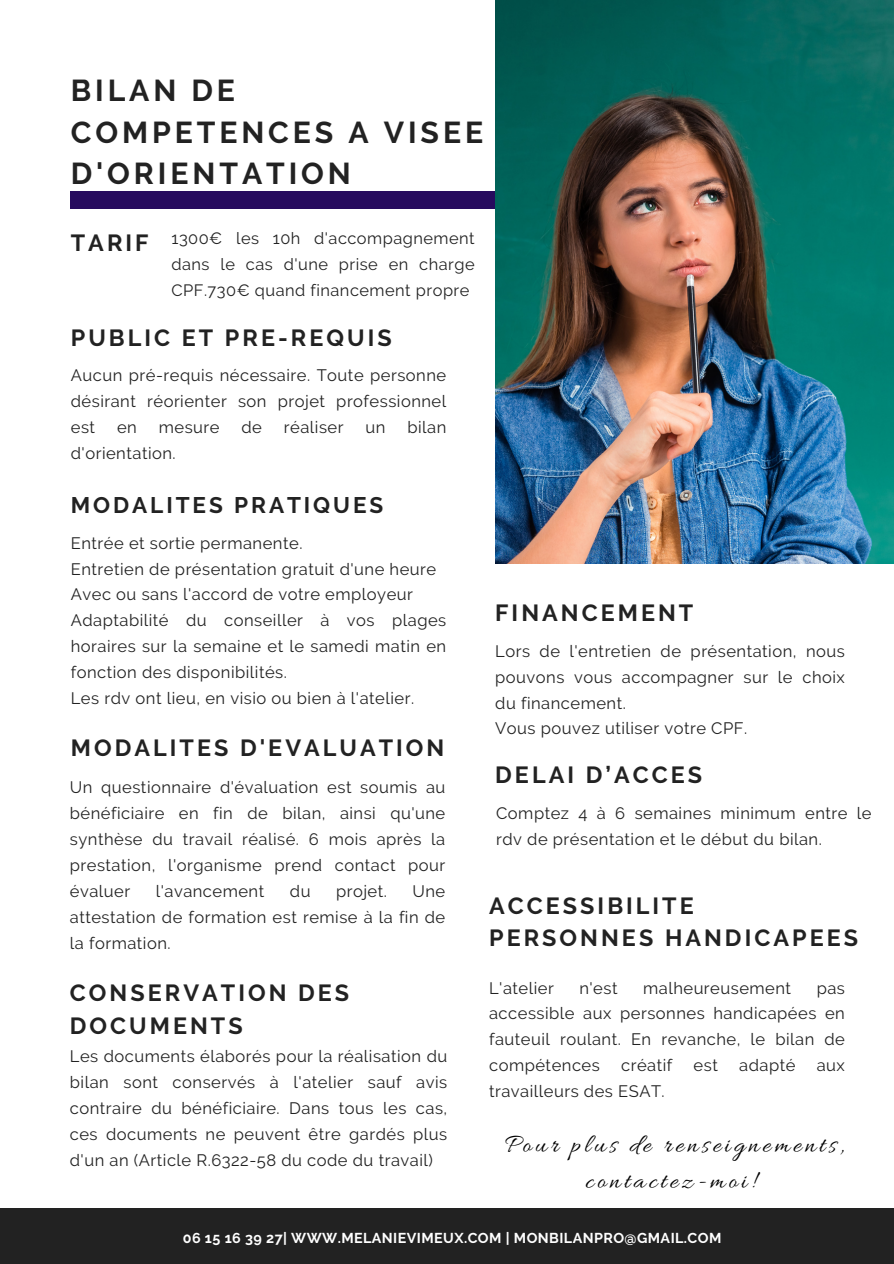
<style>
.page{position:relative;width:894px;height:1264px;background:#fff}
.page>*{position:absolute;margin:0;border:0;box-sizing:border-box;transform-origin:0 0}
.t1{font:700 30.15px/41.7px "Raleway";letter-spacing:.13em;color:#222}
.t2{font:26.25px/36px "Allura";letter-spacing:.13em;color:#000;text-align:center}
.t3{font:700 23.25px/32.7px "Raleway";letter-spacing:.13em;color:#222}
.t4{font:700 22.5px "Raleway";letter-spacing:.13em;color:#222}
.t5{font:16.5px/25.8px "Raleway";letter-spacing:.03em;color:#222;text-align:justify}
.t6{font:16.35px/25.8px "Raleway";letter-spacing:.03em;color:#222;text-align:justify}
.t7{font:700 14.25px "Raleway";letter-spacing:.03em;color:#fff}
</style>
<div class="page">
<div style="left:70px;top:192px;width:823px;height:16px;background:#270b5e"></div>
<img style="left:495px;top:0;width:398px;height:564px">
<div style="left:0;top:1208px;width:893px;height:55px;background:#222"></div>
<h1 class="t1" style="left:71px;top:70px;width:414px">BILAN DE<br>COMPETENCES A VISEE<br>D'ORIENTATION</h1>
<h4 class="t3" style="left:71px;top:226px;width:79px">TARIF</h4>
<h4 class="t6" style="left:171px;top:225px;width:304px">1300€ les 10h d'accompagnement dans le cas d'une prise en charge CPF.730€ quand financement propre</h4>
<h3 class="t3" style="left:71px;top:321px;width:322px">PUBLIC ET PRE-REQUIS</h3>
<h4 class="t5" style="left:71px;top:362px;width:377px">Aucun pré-requis nécessaire. Toute personne désirant réorienter son projet professionnel est</h4>
<h4 class="t5" style="left:117px;top:414px;width:21px">en</h4>
<h4 class="t5" style="left:159px;top:414px;width:62px">mesure</h4>
<h4 class="t5" style="left:241px;top:414px;width:22px">de</h4>
<h4 class="t5" style="left:284px;top:414px;width:61px">réaliser</h4>
<h4 class="t5" style="left:365px;top:414px;width:21px">un</h4>
<h4 class="t5" style="left:407px;top:414px;width:40px">bilan</h4>
<h4 class="t5" style="left:71px;top:440px;width:106px">d'orientation.</h4>
<p class="t4" style="left:71px;top:491px;width:314px">MODALITES PRATIQUES</p>
<h3 class="t5" style="left:71px;top:530px;width:233px">Entrée et sortie permanente.</h3>
<h4 class="t5" style="left:71px;top:556px;width:377px;text-align:left">Entretien de présentation gratuit d'une heure Avec ou sans l'accord de votre employeur Adaptabilité du conseiller à vos plages horaires sur la semaine et le samedi matin en fonction des disponibilités.<br>Les rdv ont lieu, en visio ou bien à l'atelier.</h4>
<h4 class="t3" style="left:71px;top:731px;width:375px">MODALITES D'EVALUATION</h4>
<h3 class="t5" style="left:70px;top:774px;width:377px">Un questionnaire d'évaluation est soumis au bénéficiaire en fin de bilan, ainsi qu'une synthèse du travail réalisé. 6 mois après la prestation, l'organisme prend contact pour évaluer</h3>
<h3 class="t5" style="left:156px;top:878px;width:110px">l'avancement</h3>
<h3 class="t5" style="left:290px;top:878px;width:22px">du</h3>
<h3 class="t5" style="left:336px;top:878px;width:52px">projet.</h3>
<h3 class="t5" style="left:70px;top:878px;width:377px;text-indent:342px">Une attestation de formation est remise à la fin de la formation.</h3>
<h3 class="t3" style="left:70px;top:976px;width:281px">CONSERVATION DES<br>DOCUMENTS</h3>
<h3 class="t5" style="left:70px;top:1043px;width:379px">Les documents élaborés pour la réalisation du bilan sont conservés à l'atelier sauf avis contraire du bénéficiaire. Dans tous les cas, ces documents ne peuvent être gardés plus d'un an (Article R.6322-58 du code du travail)</h3>
<p class="t3" style="left:495px;top:596px;width:199px">FINANCEMENT</p>
<h3 class="t5" style="left:495px;top:638px;width:351px;text-align:left">Lors de l'entretien de présentation, nous pouvons vous accompagner sur le choix du financement.<br>Vous pouvez utiliser votre CPF.</h3>
<h4 class="t3" style="left:495px;top:758px;width:208px">DELAI D’ACCES</h4>
<h4 class="t5" style="left:496px;top:800px;width:377px">Comptez 4 à 6 semaines minimum entre le rdv de présentation et le début du bilan.</h4>
<h3 class="t3" style="left:489px;top:889px;width:370px">ACCESSIBILITE<br>PERSONNES HANDICAPEES</h3>
<h4 class="t5" style="left:489px;top:974px;width:66px">L'atelier</h4>
<h4 class="t5" style="left:579px;top:974px;width:40px">n'est</h4>
<h4 class="t5" style="left:643px;top:974px;width:149px">malheureusement</h4>
<h4 class="t5" style="left:489px;top:974px;width:357px;text-indent:327px">pas accessible aux personnes handicapées en fauteuil roulant. En revanche, le bilan de compétences</h4>
<h4 class="t5" style="left:621px;top:1052px;width:53px">créatif</h4>
<h4 class="t5" style="left:693px;top:1052px;width:26px">est</h4>
<h4 class="t5" style="left:739px;top:1052px;width:58px">adapté</h4>
<h4 class="t5" style="left:816px;top:1052px;width:30px">aux</h4>
<h4 class="t5" style="left:489px;top:1078px;width:177px">travailleurs des ESAT.</h4>
<h2 class="t2" style="left:505px;top:1128px;width:341px">Pour plus de renseignements, contactez-moi!</h2>
<h3 class="t7" style="left:183px;top:1229px;width:540px">06 15 16 39 27| WWW.MELANIEVIMEUX.COM | MONBILANPRO@GMAIL.COM</h3>
</div>
